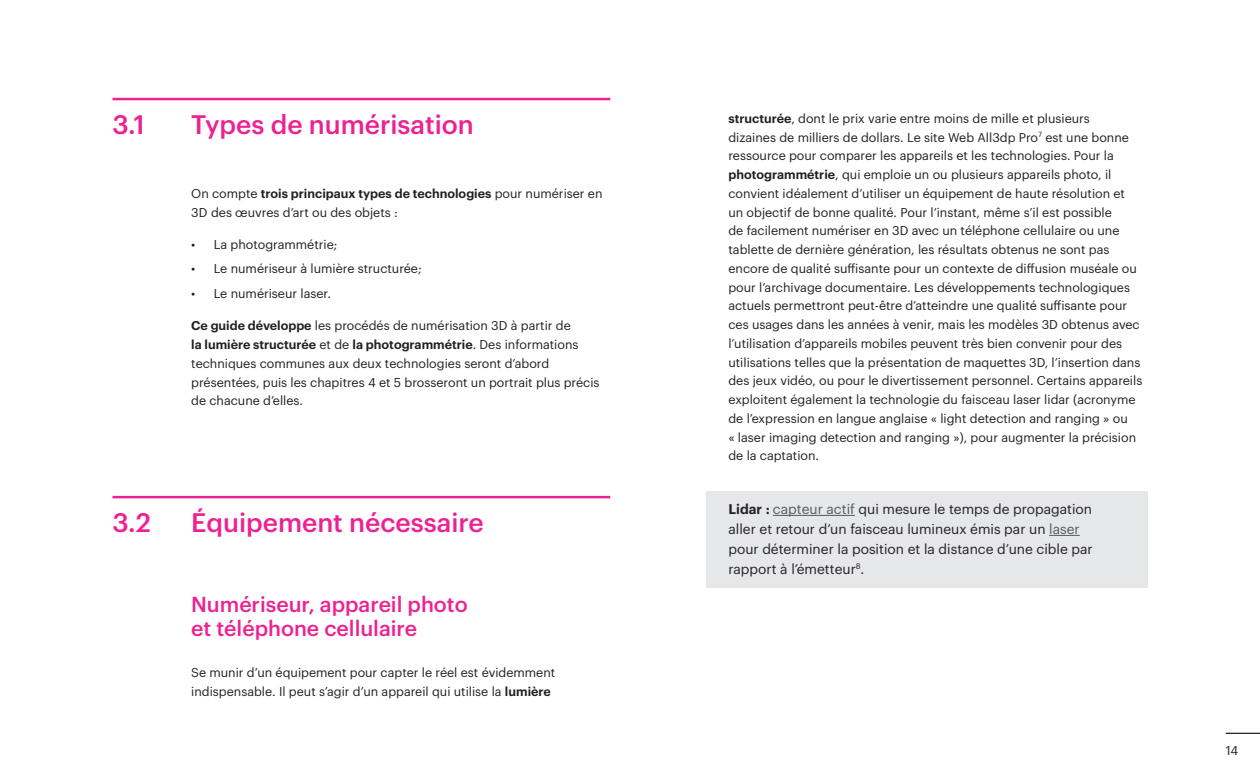
<style>
.page{position:relative;width:1260px;height:765px;background:#fff}
.page>*{position:absolute;margin:0;border:0;box-sizing:border-box;transform-origin:0 0}
.t1{font:500 26.25px "Graphik";color:#ed2292}
.t2{font:500 21.25px/23.8px "Graphik";color:#ed2292}
.t3{font:13.75px/20px "Graphik";color:#231f20}
.t4{font:12.5px/18.8px "Graphik";color:#231f20}
.s1{font-weight:600}
.s2{color:#57585a}
</style>
<div class="page">
<hr style="left:1226px;top:733px;width:34px;height:1px;background:#231f20">
<hr style="left:112px;top:98px;width:498px;height:2px;background:#ed2292">
<hr style="left:112px;top:496px;width:498px;height:2px;background:#ed2292">
<div style="left:706px;top:491px;width:442px;height:97px;background:#e6e7e9"></div>
<hr style="left:773px;top:515px;width:82px;height:1px;background:#57585a">
<hr style="left:1049px;top:535px;width:31px;height:1px;background:#57585a">
<h1 class="t1" style="left:112px;top:105px;width:34px">3.1</h1>
<h1 class="t1" style="left:191px;top:105px;width:284px">Types de numérisation</h1>
<p class="t4" style="left:191px;top:183px;width:413px">On compte <span class="s1">trois principaux types de technologies</span> pour numériser en<br>3D des œuvres d’art ou des objets :</p>
<p class="t4" style="left:191px;top:234px;width:148px">• La photogrammétrie;</p>
<p class="t4" style="left:191px;top:258px;width:232px">• Le numériseur à lumière structurée;</p>
<p class="t4" style="left:191px;top:283px;width:141px">• Le numériseur laser.</p>
<p class="t4" style="left:191px;top:315px;width:410px"><span class="s1">Ce guide développe</span> les procédés de numérisation 3D à partir de<br><span class="s1">la lumière structurée</span> et de <span class="s1">la photogrammétrie</span>. Des informations techniques communes aux deux technologies seront d’abord présentées, puis les chapitres 4 et 5 brosseront un portrait plus précis de chacune d’elles.</p>
<h1 class="t1" style="left:112px;top:503px;width:40px">3.2</h1>
<h1 class="t1" style="left:191px;top:503px;width:294px">Équipement nécessaire</h1>
<h2 class="t2" style="left:191px;top:591px;width:278px">Numériseur, appareil photo et téléphone cellulaire</h2>
<p class="t4" style="left:191px;top:662px;width:366px">Se munir d’un équipement pour capter le réel est évidemment indispensable. Il peut s’agir d’un appareil qui utilise la <span class="s1">lumière</span></p>
<p class="t4" style="left:728px;top:108px;width:415px"><span class="s1">structurée</span>, dont le prix varie entre moins de mille et plusieurs<br>dizaines de milliers de dollars. Le site Web All3dp Pro<sup>7</sup> est une bonne ressource pour comparer les appareils et les technologies. Pour la <span class="s1">photogrammétrie</span>, qui emploie un ou plusieurs appareils photo, il convient idéalement d’utiliser un équipement de haute résolution et un objectif de bonne qualité. Pour l’instant, même s’il est possible<br>de facilement numériser en 3D avec un téléphone cellulaire ou une tablette de dernière génération, les résultats obtenus ne sont pas encore de qualité suffisante pour un contexte de diffusion muséale ou pour l’archivage documentaire. Les développements technologiques actuels permettront peut-être d’atteindre une qualité suffisante pour ces usages dans les années à venir, mais les modèles 3D obtenus avec l’utilisation d’appareils mobiles peuvent très bien convenir pour des utilisations telles que la présentation de maquettes 3D, l’insertion dans des jeux vidéo, ou pour le divertissement personnel. Certains appareils exploitent également la technologie du faisceau laser lidar (acronyme de l’expression en langue anglaise « light detection and ranging » ou<br>« laser imaging detection and ranging »), pour augmenter la précision de la captation.</p>
<p class="t3" style="left:728px;top:498px;width:366px"><span class="s1">Lidar :</span> <span class="s2">capteur actif</span> qui mesure le temps de propagation aller et retour d’un faisceau lumineux émis par un <span class="s2">laser </span>pour déterminer la position et la distance d’une cible par rapport à l’émetteur<sup>8</sup>.</p>
<p class="t4" style="left:1226px;top:740px;width:14px">14</p>
</div>
